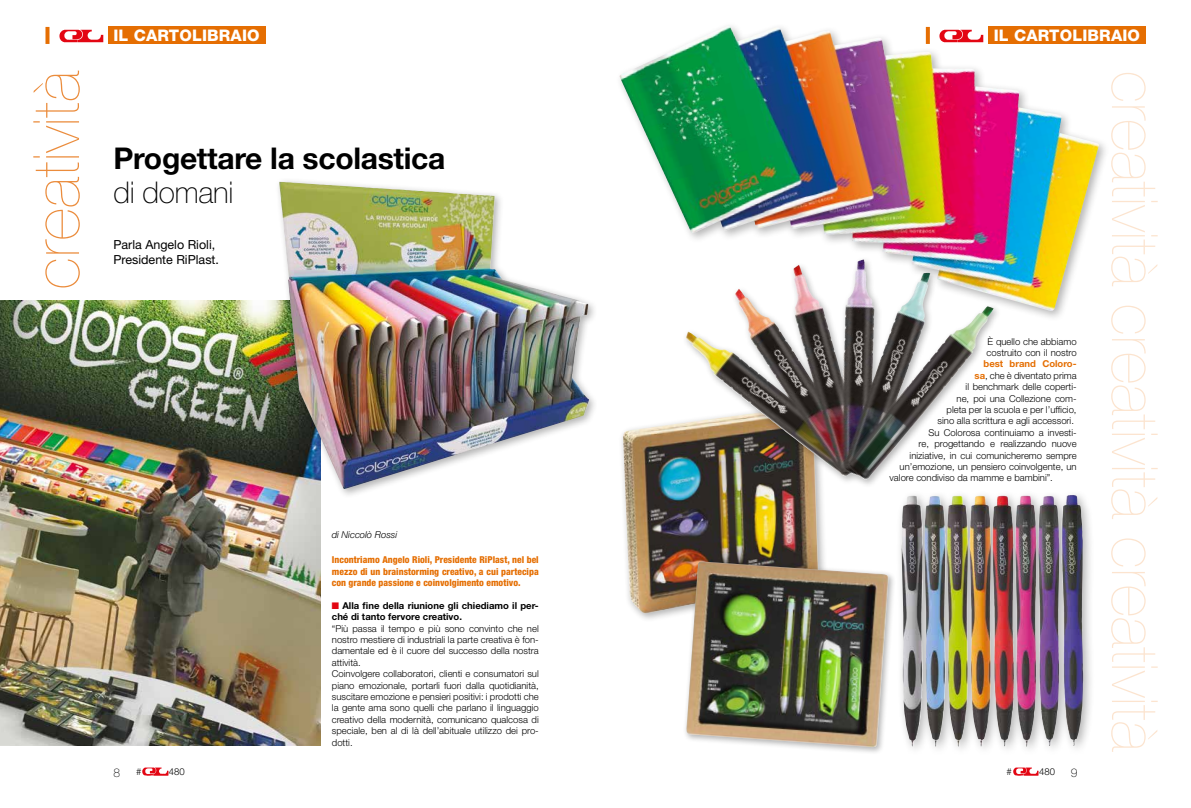
<style>
.page{position:relative;width:1191px;height:808px;background:#fff}
.page>*{position:absolute;margin:0;border:0;box-sizing:border-box;transform-origin:0 0}
.t1{font:200 64px "Helvetica Neue LT Std";color:#fce4cf}
.t2{font:700 30px "Helvetica Neue LT Std";letter-spacing:-.01em;color:#000}
.t3{font:100 30px "Helvetica Neue LT Std";letter-spacing:-.01em;color:#000}
.t4{font:800 16px "Helvetica Neue LT Std";letter-spacing:.01em;color:#fff}
.t5{font:12.5px/15px "Helvetica Neue LT Std";color:#000}
.t6{font:100 12px "Helvetica Neue";color:#000}
.t7{font:300 9.5px/11.4px "Helvetica Neue LT Std";color:#000}
.t8{font:800 condensed 9.5px/11.4px "Helvetica Neue LT Std";color:#e56e02;text-align:justify}
.t9{font:700 9.5px/11.4px "Helvetica Neue LT Std";color:#000}
.t10{font:700 9.5px "Helvetica Neue LT Std";color:#e56e02}
.t11{font:italic 300 9.5px "Helvetica Neue LT Std";color:#000}
.s1{color:#eb8c3c}
.s2{color:#e30613}
.s3{font-weight:700;color:#e56e02}
</style>
<div class="page">
<img style="left:143px;top:768px;width:26px;height:7px">
<img style="left:1013px;top:768px;width:26px;height:7px">
<div style="left:108px;top:27px;width:157px;height:17px;background:#e56e02"></div>
<img style="left:60px;top:29px;width:44px;height:13px">
<svg style="left:45px;top:27px;width:4px;height:17px"></svg>
<div style="left:988px;top:27px;width:157px;height:17px;background:#e56e02"></div>
<img style="left:0;top:300px;width:320px;height:446px">
<div style="left:618px;top:403px;width:210px;height:220px;background:#000;opacity:.3"></div>
<img style="left:623px;top:408px;width:195px;height:206px">
<div style="left:683px;top:558px;width:213px;height:197px;background:#000;opacity:.3"></div>
<img style="left:685px;top:561px;width:204px;height:187px">
<div style="left:682px;top:256px;width:320px;height:233px;background:#000;opacity:.3"></div>
<img style="left:792px;top:322px;width:65px;height:55px">
<div style="left:895px;top:489px;width:200px;height:269px;background:#000;opacity:.3"></div>
<img style="left:1015px;top:495px;width:68px;height:251px">
<div style="left:615px;top:21px;width:495px;height:301px;background:#000;opacity:.3"></div>
<img style="left:619px;top:26px;width:481px;height:286px">
<div style="left:275px;top:177px;width:324px;height:322px;background:#000;opacity:.3"></div>
<img style="left:279px;top:182px;width:310px;height:307px">
<h1 class="t1" style="left:19px;top:526px;width:457px;rotate:-90deg">creatività <span class="s1">creatività</span></h1>
<h3 class="t4" style="left:113px;top:26px;width:148px">IL CARTOLIBRAIO</h3>
<h2 class="t2" style="left:113px;top:140px;width:333px">Progettare la scolastica</h2>
<h2 class="t3" style="left:113px;top:175px;width:121px">di domani</h2>
<h3 class="t5" style="left:113px;top:237px;width:107px">Parla Angelo Rioli,<br>Presidente RiPlast.</h3>
<p class="t11" style="left:332px;top:529px;width:67px">di Niccolò Rossi</p>
<p class="t8" style="left:332px;top:554px;width:208px">Incontriamo Angelo Rioli, Presidente RiPlast, nel bel mezzo di un brainstorming creativo, a cui partecipa con grande passione e coinvolgimento emotivo.</p>
<p class="t9" style="left:332px;top:599px;width:208px"><span class="s2">■</span> Alla fine della riunione gli chiediamo il per&shy;ché di tanto fervore creativo.</p>
<p class="t7" style="left:332px;top:622px;width:208px">“Più passa il tempo e più sono convinto che nel nostro mestiere di industriali la parte creativa è fon&shy;damentale ed è il cuore del successo della nostra attività.<br>Coinvolgere collaboratori, clienti e consumatori sul piano emozionale, portarli fuori dalla quotidianità, suscitare emozione e pensieri positivi: i prodotti che la gente ama sono quelli che parlano il linguaggio creativo della modernità, comunicano qualcosa di speciale, ben al di là dell’abituale utilizzo dei pro&shy;dotti.</p>
<h3 class="t4" style="left:993px;top:26px;width:148px">IL CARTOLIBRAIO</h3>
<h1 class="t1" style="left:1171px;top:71px;width:682px;rotate:90deg">creatività creatività creatività</h1>
<p class="t7" style="left:986px;top:335px;width:92px">È quello che abbiamo costruito con il nostro</p>
<p class="t10" style="left:983px;top:358px;width:95px">best brand Coloro-</p>
<p class="t7" style="left:974px;top:370px;width:104px"><span class="s3">sa</span>, che è diventato prima</p>
<p class="t7" style="left:965px;top:381px;width:113px">il benchmark delle coperti-</p>
<p class="t7" style="left:956px;top:392px;width:122px">ne, poi una Collezione com-</p>
<p class="t7" style="left:946px;top:404px;width:131px">pleta per la scuola e per l’ufficio,</p>
<p class="t7" style="left:937px;top:415px;width:138px">sino alla scrittura e agli accessori.</p>
<p class="t7" style="left:928px;top:427px;width:150px">Su Colorosa continuiamo a investi-</p>
<p class="t7" style="left:918px;top:438px;width:159px">re, progettando e realizzando nuove</p>
<p class="t7" style="left:909px;top:449px;width:169px">iniziative, in cui comunicheremo sempre</p>
<p class="t7" style="left:899px;top:461px;width:179px">un’emozione, un pensiero coinvolgente, un</p>
<p class="t7" style="left:889px;top:472px;width:165px">valore condiviso da mamme e bambini”.</p>
<p class="t6" style="left:113px;top:765px;width:8px">8</p>
<p class="t7" style="left:136px;top:765px;width:7px">#</p>
<p class="t7" style="left:169px;top:765px;width:17px">480</p>
<p class="t7" style="left:1006px;top:765px;width:7px">#</p>
<p class="t7" style="left:1039px;top:765px;width:17px">480</p>
<p class="t6" style="left:1070px;top:765px;width:8px">9</p>
</div>
